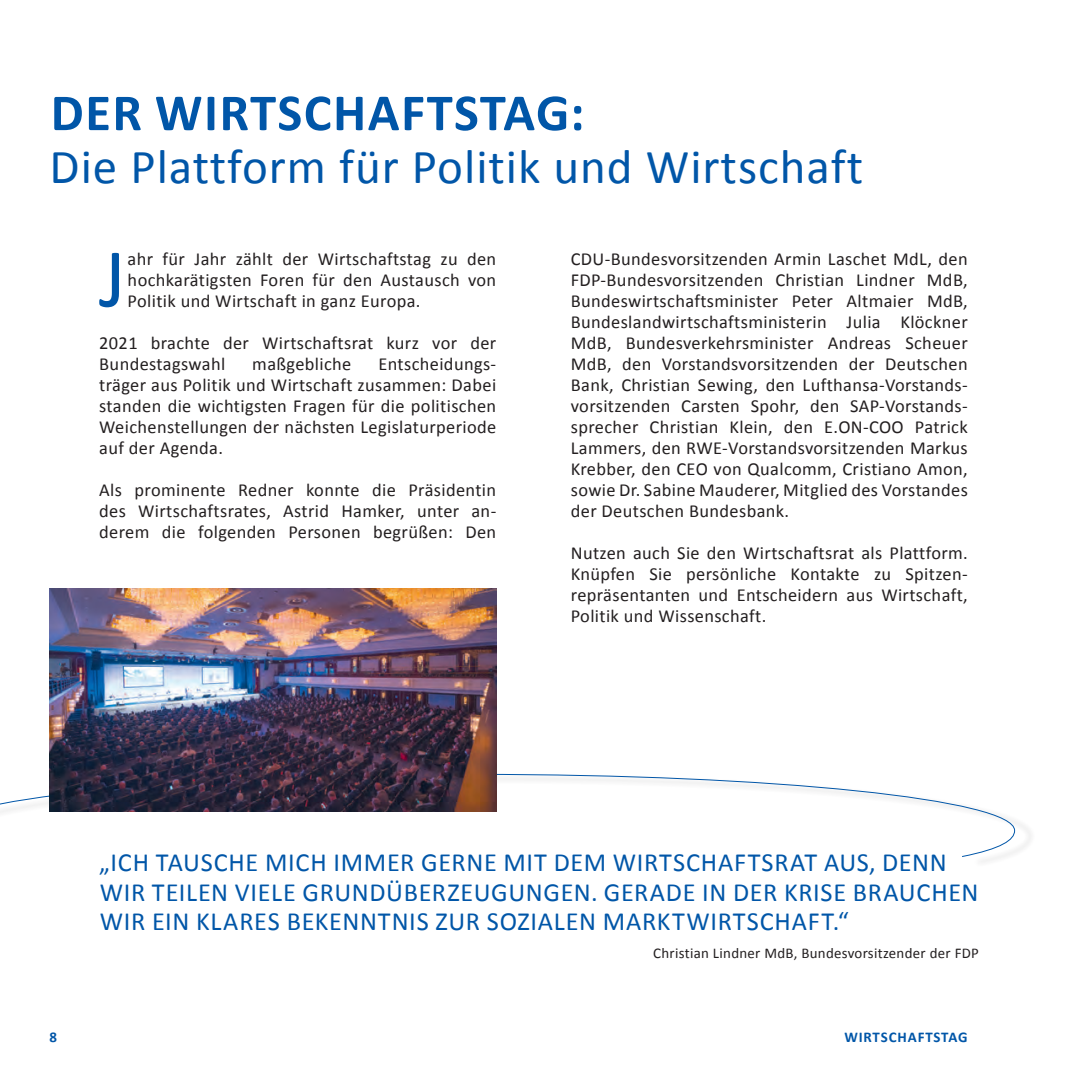
<style>
.page{position:relative;width:1092px;height:1092px;background:#fff}
.page>*{position:absolute;margin:0;border:0;box-sizing:border-box;transform-origin:0 0}
.t1{font:84.52px "Calibri";color:#0156a8}
.t2{font:700 52.5px "Calibri";letter-spacing:.03em;color:#0156a8}
.t3{font:49px "Calibri";letter-spacing:.02em;color:#0156a8}
.t4{font:26.25px/29.8px "Calibri";letter-spacing:.025em;color:#0156a8}
.t5{font:18.38px/21px "Calibri";letter-spacing:.02em;color:#231f20;text-align:justify}
.t6{font:14.88px "Calibri";letter-spacing:.02em;color:#231f20}
.t7{font:700 14.88px "Calibri";letter-spacing:.06em;color:#0156a8}
</style>
<div class="page">
<svg style="left:0;top:773px;width:1015px;height:84px"></svg>
<div style="left:0;top:819px;width:955px;height:98px;background:#fff"></div>
<img style="left:50px;top:588px;width:446px;height:223px">
<h2 class="t2" style="left:51px;top:79px;width:535px">DER WIRTSCHAFTSTAG:</h2>
<h3 class="t3" style="left:50px;top:135px;width:815px">Die Plattform für Politik und Wirtschaft</h3>
<h1 class="t1" style="left:99px;top:225px;width:28px">J</h1>
<p class="t5" style="left:128px;top:248px;width:370px">ahr für Jahr zählt der Wirtschaftstag zu den hochkarätigsten Foren für den Austausch von Politik und Wirtschaft in ganz Europa.</p>
<p class="t5" style="left:99px;top:332px;width:398px">2021 brachte der Wirtschaftsrat kurz vor der<br>Bundestagswahl</p>
<p class="t5" style="left:252px;top:353px;width:101px">maßgebliche</p>
<p class="t5" style="left:99px;top:353px;width:398px;text-indent:279px">Entscheidungs&shy;träger aus Politik und Wirtschaft zusammen: Dabei standen die wichtigsten Fragen für die politischen Weichenstellungen der nächsten Legislaturperiode auf der Agenda.</p>
<p class="t5" style="left:99px;top:479px;width:398px">Als prominente Redner konnte die Präsidentin des Wirtschaftsrates, Astrid Hamker, unter an&shy;derem die folgenden Personen begrüßen: Den</p>
<p class="t5" style="left:570px;top:248px;width:398px">CDU-Bundesvorsitzenden Armin Laschet MdL, den FDP-Bundesvorsitzenden Christian Lindner MdB, Bundeswirtschaftsminister Peter Altmaier MdB, Bundeslandwirtschaftsministerin Julia Klöckner MdB, Bundesverkehrsminister Andreas Scheuer MdB, den Vorstandsvorsitzenden der Deutschen Bank, Christian Sewing, den Lufthansa-Vorstands&shy;vorsitzenden Carsten Spohr, den SAP-Vorstands&shy;sprecher Christian Klein, den E.ON-COO Patrick Lammers, den RWE-Vorstandsvorsitzenden Markus Krebber, den CEO von Qualcomm, Cristiano Amon, sowie Dr. Sabine Mauderer, Mitglied des Vorstandes der Deutschen Bundesbank.</p>
<p class="t5" style="left:570px;top:542px;width:398px">Nutzen auch Sie den Wirtschaftsrat als Plattform.<br>Knüpfen Sie persönliche Kontakte zu Spitzen&shy;repräsentanten und Entscheidern aus Wirtschaft, Politik und Wissenschaft.</p>
<h3 class="t4" style="left:99px;top:847px;width:880px">„ICH TAUSCHE MICH IMMER GERNE MIT DEM WIRTSCHAFTSRAT AUS, DENN<br>WIR TEILEN VIELE GRUNDÜBERZEUGUNGEN. GERADE IN DER KRISE BRAUCHEN<br>WIR EIN KLARES BEKENNTNIS ZUR SOZIALEN MARKTWIRTSCHAFT.“</h3>
<p class="t6" style="left:653px;top:943px;width:327px">Christian Lindner MdB, Bundesvorsitzender der FDP</p>
<p class="t7" style="left:50px;top:1027px;width:9px">8</p>
<p class="t7" style="left:844px;top:1027px;width:125px">WIRTSCHAFTSTAG</p>
</div>
